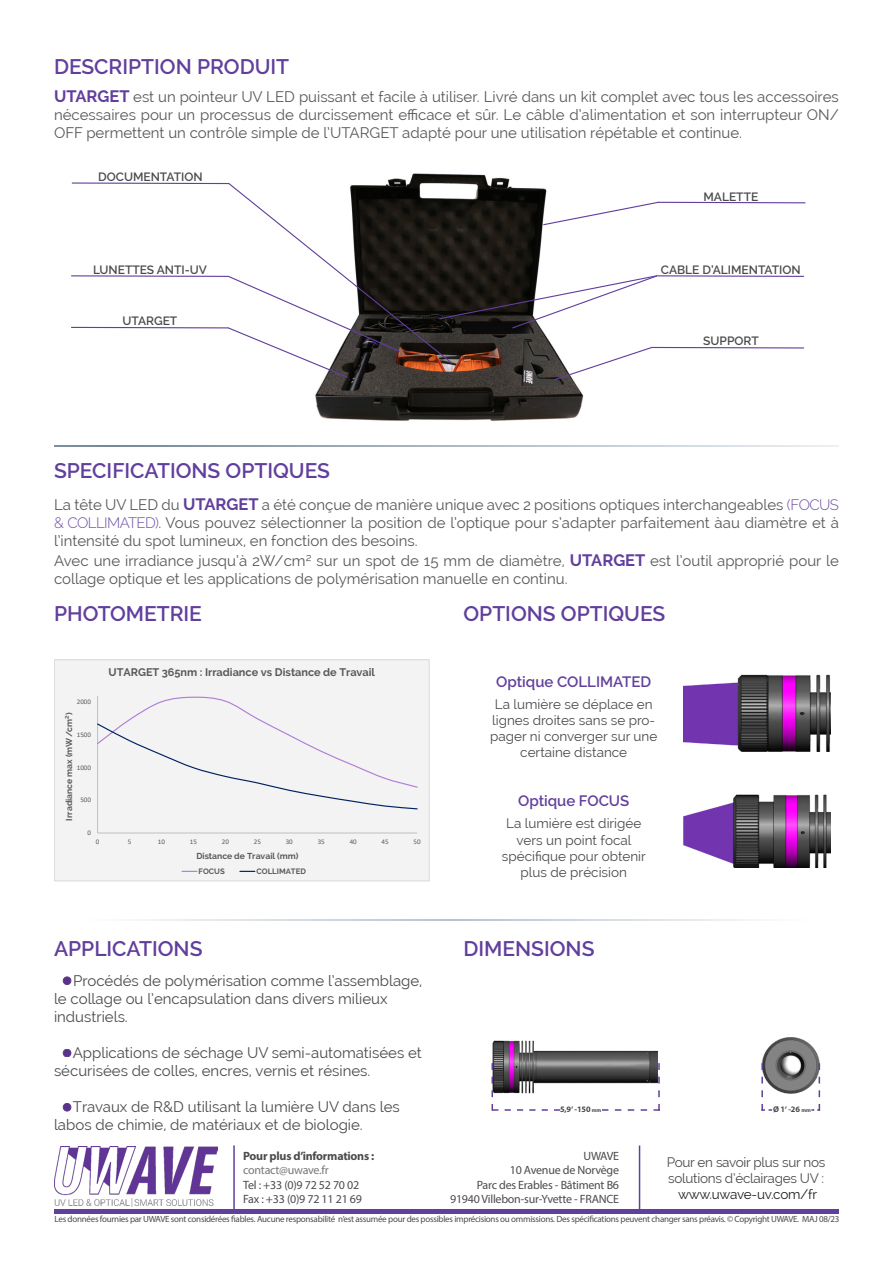
<style>
.page{position:relative;width:893px;height:1263px;background:#fff}
.page>*{position:absolute;margin:0;border:0;box-sizing:border-box;transform-origin:0 0}
.t1{font:600 21px "Raleway";color:#613f9d}
.t2{font:15px/18px "Raleway";color:#585858;text-align:justify}
.t3{font:15px/18px "Raleway";color:#4b4b4b}
.t4{font:600 15px "Raleway";color:#613f9d}
.t5{font:13.5px/16.2px "Raleway";color:#4b4b4b;text-align:center}
.t6{font:13.5px/16.2px "Raleway";letter-spacing:-.02em;color:#4b4b4b}
.t7{font:13.5px "Raleway";letter-spacing:-.02em;color:#231f20}
.t8{font:12px "Myriad Pro";letter-spacing:-.02em;color:#4b4b4b}
.t9{font:600 12px "Raleway";color:#4b4b4b}
.t10{font:700 12px "Myriad Pro";letter-spacing:-.02em;color:#4b4b4b}
.t11{font:12px "Myriad Pro";letter-spacing:-.02em;color:#787878}
.t12{font:700 10.95px "Raleway";color:#595959}
.t13{font:9px "Myriad Pro";letter-spacing:-.03em;color:#4b4b4b}
.t14{font:700 8.55px "Raleway";color:#595959}
.t15{font:700 8.25px "Myriad Pro";color:#4b4b4b}
.t16{font:700 7.8px "Raleway";letter-spacing:.005em;color:#595959}
.t17{font:7.05px "Calibri";color:#595959}
.s1{font-weight:700;font-size:16.5px;color:#613f9d}
.s2{font-weight:300;color:#6c4da4}
.s3{font-size:5.55px}
</style>
<div class="page">
<img style="left:315px;top:173px;width:269px;height:248px">
<div style="left:54px;top:660px;width:375px;height:221px;background:#f3f3f3"></div>
<hr style="left:97px;top:696px;width:1px;height:137px;background:#bfbfbf">
<hr style="left:98px;top:833px;width:319px;height:1px;background:#bfbfbf">
<svg style="left:98px;top:696px;width:320px;height:114px"></svg>
<svg style="left:182px;top:871px;width:15px;height:1px"></svg>
<svg style="left:240px;top:871px;width:15px;height:1px"></svg>
<div style="left:54px;top:659px;width:375px;height:222px;border:1px solid #d9d9d9"></div>
<div style="left:63px;top:977px;width:8px;height:7px;background:#59338a;border-radius:50%"></div>
<div style="left:63px;top:977px;width:8px;height:8px;border:1px solid #59398e;border-radius:50%"></div>
<div style="left:63px;top:1049px;width:8px;height:8px;background:#59338a;border-radius:50%"></div>
<div style="left:63px;top:1049px;width:8px;height:8px;border:1px solid #59398e;border-radius:50%"></div>
<div style="left:63px;top:1103px;width:8px;height:8px;background:#59338a;border-radius:50%"></div>
<div style="left:63px;top:1103px;width:8px;height:8px;border:1px solid #59398e;border-radius:50%"></div>
<img style="left:684px;top:674px;width:146px;height:77px">
<img style="left:684px;top:794px;width:146px;height:74px">
<img style="left:492px;top:1040px;width:166px;height:71px">
<img style="left:762px;top:1038px;width:58px;height:56px">
<svg style="left:761px;top:1063px;width:11px;height:48px"></svg>
<svg style="left:811px;top:1063px;width:9px;height:48px"></svg>
<svg style="left:491px;top:1063px;width:69px;height:48px"></svg>
<svg style="left:602px;top:1063px;width:58px;height:48px"></svg>
<svg style="left:71px;top:182px;width:735px;height:199px"></svg>
<div style="left:54px;top:1209px;width:785px;height:5px;background:#613f9d"></div>
<hr style="left:233px;top:1145px;width:2px;height:66px;background:#613f9d">
<hr style="left:639px;top:1145px;width:1px;height:66px;background:#613f9d">
<img style="left:55px;top:1147px;width:163px;height:60px">
<p class="t1" style="left:54px;top:54px;width:237px">DESCRIPTION PRODUIT</p>
<p class="t2" style="left:54px;top:88px;width:786px"><span class="s1">UTARGET</span> est un pointeur UV LED puissant et facile à utiliser. Livré dans un kit complet avec tous les accessoires nécessaires pour un processus de durcissement efficace et sûr. Le câble d’alimentation et son interrupteur ON/ OFF permettent un contrôle simple de l’UTARGET adapté pour une utilisation répétable et continue.</p>
<p class="t9" style="left:98px;top:170px;width:106px">DOCUMENTATION</p>
<p class="t9" style="left:93px;top:263px;width:115px">LUNETTES ANTI-UV</p>
<p class="t9" style="left:122px;top:314px;width:56px">UTARGET</p>
<p class="t1" style="left:54px;top:459px;width:277px">SPECIFICATIONS OPTIQUES</p>
<p class="t9" style="left:703px;top:189px;width:56px">MALETTE</p>
<p class="t9" style="left:661px;top:263px;width:141px">CABLE D’ALIMENTATION</p>
<p class="t9" style="left:703px;top:334px;width:57px">SUPPORT</p>
<p class="t2" style="left:54px;top:495px;width:786px">La tête UV LED du <span class="s1">UTARGET</span> a été conçue de manière unique avec 2 positions optiques interchangeables <span class="s2">(FOCUS &amp; COLLIMATED)</span>. Vous pouvez sélectionner la position de l’optique pour s’adapter parfaitement àau diamètre et à l’intensité du spot lumineux, en fonction des besoins.</p>
<p class="t2" style="left:54px;top:551px;width:786px">Avec une irradiance jusqu’à 2W/cm² sur un spot de 15 mm de diamètre, <span class="s1">UTARGET</span> est l’outil approprié pour le collage optique et les applications de polymérisation manuelle en continu.</p>
<p class="t1" style="left:54px;top:602px;width:149px">PHOTOMETRIE</p>
<p class="t1" style="left:463px;top:602px;width:203px">OPTIONS OPTIQUES</p>
<p class="t17" style="left:77px;top:697px;width:16px">2000</p>
<p class="t14" style="left:64px;top:820px;width:110px;rotate:-90deg">Irradiance max (mW/cm²)</p>
<p class="t17" style="left:77px;top:730px;width:16px">1500</p>
<p class="t17" style="left:77px;top:762px;width:16px">1000</p>
<p class="t17" style="left:80px;top:795px;width:12px">500</p>
<p class="t17" style="left:88px;top:828px;width:5px">0</p>
<p class="t12" style="left:108px;top:666px;width:268px">UTARGET 365nm : Irradiance vs Distance de Travail</p>
<p class="t17" style="left:96px;top:837px;width:5px">0</p>
<p class="t17" style="left:128px;top:837px;width:5px">5</p>
<p class="t17" style="left:158px;top:837px;width:9px">10</p>
<p class="t17" style="left:190px;top:837px;width:9px">15</p>
<p class="t17" style="left:222px;top:837px;width:9px">20</p>
<p class="t17" style="left:254px;top:837px;width:9px">25</p>
<p class="t17" style="left:286px;top:837px;width:9px">30</p>
<p class="t17" style="left:318px;top:837px;width:9px">35</p>
<p class="t17" style="left:350px;top:837px;width:9px">40</p>
<p class="t17" style="left:382px;top:837px;width:9px">45</p>
<p class="t17" style="left:414px;top:837px;width:9px">50</p>
<p class="t14" style="left:196px;top:851px;width:104px">Distance de Travail (mm)</p>
<p class="t16" style="left:199px;top:866px;width:28px">FOCUS</p>
<p class="t16" style="left:256px;top:866px;width:51px">COLLIMATED</p>
<p class="t1" style="left:54px;top:937px;width:150px">APPLICATIONS</p>
<p class="t3" style="left:54px;top:972px;width:370px;text-indent:19px">Procédés de polymérisation comme l’assemblage, le collage ou l’encapsulation dans divers milieux industriels.</p>
<p class="t3" style="left:54px;top:1044px;width:369px;text-indent:19px">Applications de séchage UV semi-automatisées et sécurisées de colles, encres, vernis et résines.</p>
<p class="t3" style="left:54px;top:1098px;width:347px;text-indent:19px">Travaux de R&amp;D utilisant la lumière UV dans les labos de chimie, de matériaux et de biologie.</p>
<p class="t4" style="left:496px;top:673px;width:157px">Optique COLLIMATED</p>
<p class="t5" style="left:490px;top:696px;width:169px">La lumière se déplace en lignes droites sans se pro&shy;pager ni converger sur une certaine distance</p>
<p class="t4" style="left:518px;top:792px;width:113px">Optique FOCUS</p>
<p class="t5" style="left:506px;top:815px;width:137px">La lumière est dirigée</p>
<p class="t5" style="left:516px;top:832px;width:116px">vers un point focal</p>
<p class="t5" style="left:502px;top:848px;width:145px">spécifique pour obtenir plus de précision</p>
<p class="t1" style="left:463px;top:937px;width:133px">DIMENSIONS</p>
<p class="t15" style="left:560px;top:1104px;width:43px">5,9‘ -150 <span class="s3">mm</span></p>
<p class="t15" style="left:773px;top:1104px;width:39px">Ø 1‘ -26 <span class="s3">mm</span></p>
<p class="t10" style="left:243px;top:1148px;width:133px">Pour plus d’informations :</p>
<p class="t11" style="left:243px;top:1163px;width:87px">contact@uwave.fr</p>
<p class="t8" style="left:243px;top:1177px;width:118px">Tel : +33 (0)9 72 52 70 02</p>
<p class="t8" style="left:243px;top:1191px;width:120px">Fax : +33 (0)9 72 11 21 69</p>
<p class="t13" style="left:55px;top:1213px;width:786px">Les données fournies par UWAVE sont considérées fiables. Aucune responsabilité n’est assumée pour des possibles imprécisions ou ommissions. Des spécifications peuvent changer sans préavis. © Copyright UWAVE. MAJ 08/23</p>
<p class="t8" style="left:583px;top:1148px;width:37px">UWAVE</p>
<p class="t8" style="left:510px;top:1163px;width:111px">10 Avenue de Norvège</p>
<p class="t8" style="left:477px;top:1177px;width:144px">Parc des Erables - Bâtiment B6</p>
<p class="t8" style="left:450px;top:1191px;width:170px">91940 Villebon-sur-Yvette - FRANCE</p>
<p class="t6" style="left:667px;top:1154px;width:160px">Pour en savoir plus sur nos solutions d’éclairages UV :</p>
<p class="t7" style="left:678px;top:1187px;width:141px">www.uwave-uv.com/fr</p>
</div>
